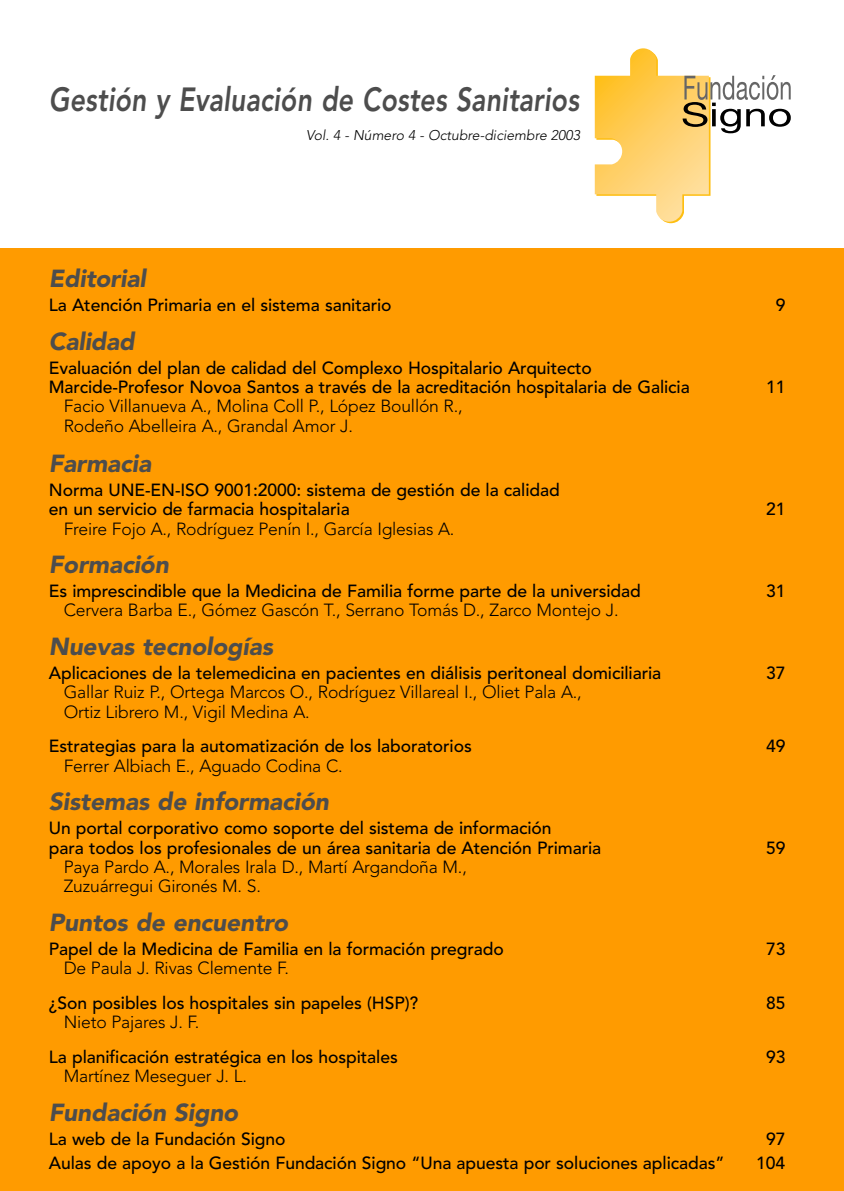
<style>
.page{position:relative;width:844px;height:1191px;background:#fff}
.page>*{position:absolute;margin:0;border:0;box-sizing:border-box;transform-origin:0 0}
.t1{font:800 33.25px "Avenir";color:#4d4d4d;scale:.8 1}
.t2{font:900 24.5px "Avenir";color:#4d4d4d}
.t3{font:500 17.5px/19.2px "Avenir";letter-spacing:-.005em;color:#000}
.t4{font:300 17.5px/19.2px "Avenir";letter-spacing:-.01em;color:#000}
.t5{font:300 14px "Avenir";color:#000}
</style>
<div class="page">
<div style="left:0;top:248px;width:843px;height:943px;background:#ff9b00"></div>
<svg style="left:594px;top:48px;width:196px;height:175px"></svg>
<h1 class="t1" style="left:49px;top:86px;width:668px">Gestión y Evaluación de Costes Sanitarios</h1>
<p class="t5" style="left:306px;top:130px;width:277px">Vol. 4 - Número 4 - Octubre-diciembre 2003</p>
<h2 class="t2" style="left:49px;top:268px;width:102px">Editorial</h2>
<p class="t3" style="left:49px;top:297px;width:344px">La Atención Primaria en el sistema sanitario</p>
<p class="t3" style="left:775px;top:297px;width:11px">9</p>
<h2 class="t2" style="left:49px;top:331px;width:91px">Calidad</h2>
<p class="t3" style="left:49px;top:360px;width:642px">Evaluación del plan de calidad del Complexo Hospitalario Arquitecto<br>Marcide-Profesor Novoa Santos a través de la acreditación hospitalaria de Galicia</p>
<p class="t3" style="left:765px;top:379px;width:21px">11</p>
<p class="t4" style="left:64px;top:398px;width:400px">Facio Villanueva A., Molina Coll P., López Boullón R.,<br>Rodeño Abelleira A., Grandal Amor J.</p>
<h2 class="t2" style="left:49px;top:453px;width:107px">Farmacia</h2>
<p class="t3" style="left:49px;top:482px;width:512px">Norma UNE-EN-ISO 9001:2000: sistema de gestión de la calidad en un servicio de farmacia hospitalaria</p>
<p class="t3" style="left:765px;top:501px;width:21px">21</p>
<p class="t4" style="left:64px;top:520px;width:392px">Freire Fojo A., Rodríguez Penín I., García Iglesias A.</p>
<h2 class="t2" style="left:49px;top:554px;width:125px">Formación</h2>
<p class="t3" style="left:49px;top:583px;width:593px">Es imprescindible que la Medicina de Familia forme parte de la universidad</p>
<p class="t3" style="left:765px;top:583px;width:21px">31</p>
<p class="t4" style="left:64px;top:602px;width:556px">Cervera Barba E., Gómez Gascón T., Serrano Tomás D., Zarco Montejo J.</p>
<h2 class="t2" style="left:49px;top:636px;width:229px">Nuevas tecnologías</h2>
<p class="t3" style="left:49px;top:665px;width:613px">Aplicaciones de la telemedicina en pacientes en diálisis peritoneal domiciliaria</p>
<p class="t3" style="left:765px;top:665px;width:21px">37</p>
<p class="t4" style="left:64px;top:684px;width:519px">Gallar Ruiz P., Ortega Marcos O., Rodríguez Villareal I., Oliet Pala A.,<br>Ortiz Librero M., Vigil Medina A.</p>
<p class="t3" style="left:49px;top:738px;width:424px">Estrategias para la automatización de los laboratorios</p>
<p class="t3" style="left:765px;top:738px;width:21px">49</p>
<p class="t4" style="left:64px;top:757px;width:280px">Ferrer Albiach E., Aguado Codina C.</p>
<h2 class="t2" style="left:49px;top:791px;width:285px">Sistemas de información</h2>
<p class="t3" style="left:49px;top:820px;width:554px">Un portal corporativo como soporte del sistema de información<br>para todos los profesionales de un área sanitaria de Atención Primaria</p>
<p class="t3" style="left:765px;top:840px;width:21px">59</p>
<p class="t4" style="left:64px;top:858px;width:404px">Paya Pardo A., Morales Irala D., Martí Argandoña M.,<br>Zuzuárregui Gironés M. S.</p>
<h2 class="t2" style="left:49px;top:912px;width:244px">Puntos de encuentro</h2>
<p class="t3" style="left:49px;top:941px;width:456px">Papel de la Medicina de Familia en la formación pregrado</p>
<p class="t3" style="left:765px;top:941px;width:21px">73</p>
<p class="t4" style="left:64px;top:960px;width:227px">De Paula J. Rivas Clemente F.</p>
<p class="t3" style="left:49px;top:995px;width:371px">¿Son posibles los hospitales sin papeles (HSP)?</p>
<p class="t3" style="left:765px;top:995px;width:21px">85</p>
<p class="t4" style="left:64px;top:1014px;width:137px">Nieto Pajares J. F.</p>
<p class="t3" style="left:49px;top:1049px;width:350px">La planificación estratégica en los hospitales</p>
<p class="t3" style="left:765px;top:1049px;width:21px">93</p>
<p class="t4" style="left:64px;top:1068px;width:185px">Martínez Meseguer J. L.</p>
<h2 class="t2" style="left:49px;top:1102px;width:194px">Fundación Signo</h2>
<p class="t3" style="left:49px;top:1131px;width:238px">La web de la Fundación Signo</p>
<p class="t3" style="left:765px;top:1131px;width:21px">97</p>
<p class="t3" style="left:49px;top:1155px;width:677px">Aulas de apoyo a la Gestión Fundación Signo “Una apuesta por soluciones aplicadas”</p>
<p class="t3" style="left:756px;top:1155px;width:30px">104</p>
</div>
